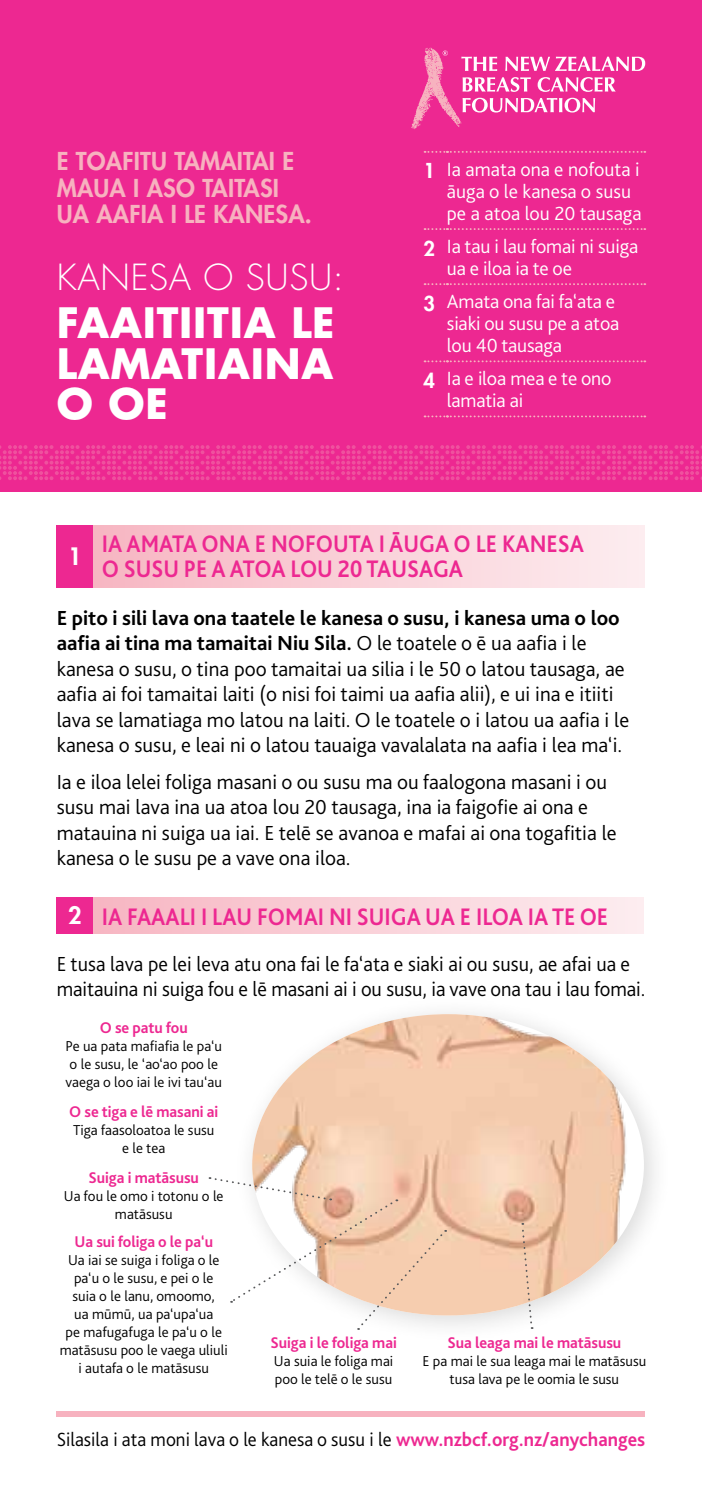
<style>
.page{position:relative;width:702px;height:1489px;background:#fff}
.page>*{position:absolute;margin:0;border:0;box-sizing:border-box;transform-origin:0 0}
.t1{font:700 40.75px/40.8px "Futura";letter-spacing:.02em;color:#fff;text-align:justify}
.t2{font:300 35px "Futura";letter-spacing:.02em;color:#fff}
.t3{font:700 25px/25px "Bliss Pro";color:#ed2891;scale:.9 1}
.t4{font:800 24px/26.5px "Futura";letter-spacing:.01em;color:#f7b2bf}
.t5{font:800 23.5px "Futura";color:#fff}
.t6{font:300 21.25px/25.5px "Bliss Pro";color:#000}
.t7{font:300 20px/22px "Bliss Pro";letter-spacing:-.01em;color:#fff}
.t8{font:300 20px "Bliss Pro";color:#000;scale:.96 1}
.t9{font:700 16.25px "Bliss Pro";letter-spacing:-.005em;color:#ed2891}
.t10{font:300 15px/18px "Bliss Pro";color:#000;text-align:center}
.s1{font-family:"Futura";font-weight:800}
.s2{font-weight:700}
.s3{font-family:"Futura";font-weight:800;font-size:23.5px;color:#fff}
.s4{font-weight:700;color:#ed2891}
</style>
<div class="page">
<div style="left:0;top:0;width:702px;height:491px;background:#ed2891"></div>
<div style="left:57px;top:524px;width:588px;height:63px;background:linear-gradient(to right,#f7b2bf,#fdedf0)"></div>
<div style="left:57px;top:1410px;width:588px;height:6px;background:#f7b2bf"></div>
<div style="left:57px;top:524px;width:36px;height:63px;background:#ed2891"></div>
<svg style="left:0;top:445px;width:702px;height:35px"></svg>
<img style="left:252px;top:1014px;width:381px;height:301px">
<svg style="left:520px;top:1222px;width:13px;height:106px"></svg>
<svg style="left:209px;top:1176px;width:237px;height:153px"></svg>
<svg style="left:424px;top:151px;width:221px;height:2px"></svg>
<svg style="left:424px;top:228px;width:221px;height:2px"></svg>
<svg style="left:424px;top:283px;width:221px;height:2px"></svg>
<svg style="left:424px;top:360px;width:221px;height:2px"></svg>
<svg style="left:424px;top:415px;width:221px;height:2px"></svg>
<svg style="left:411px;top:47px;width:234px;height:83px"></svg>
<div style="left:57px;top:897px;width:587px;height:36px;background:linear-gradient(to right,#f7b2bf,#fdedf0)"></div>
<div style="left:57px;top:897px;width:36px;height:36px;background:#ed2891"></div>
<p class="t4" style="left:57px;top:147px;width:256px">E TOAFITU TAMAITAI E<br>MAUA I ASO TAITASI<br>UA AAFIA I LE KANESA.</p>
<h2 class="t2" style="left:57px;top:255px;width:288px">KANESA O SUSU:</h2>
<h1 class="t1" style="left:57px;top:301px;width:279px">FAAITIITIA LE LAMATIAINA O OE</h1>
<p class="t7" style="left:447px;top:158px;width:196px;text-indent:-23px"><span class="s1">1</span> Ia amata ona e nofouta i āuga o le kanesa o susu pe a atoa lou 20 tausaga</p>
<p class="t7" style="left:447px;top:235px;width:193px;text-indent:-23px"><span class="s1">2</span> Ia tau i lau fomai ni suiga ua e iloa ia te oe</p>
<p class="t7" style="left:447px;top:290px;width:174px;text-indent:-23px"><span class="s1">3</span> Amata ona fai fa‘ata e siaki ou susu pe a atoa lou 40 tausaga</p>
<p class="t7" style="left:447px;top:367px;width:166px;text-indent:-23px"><span class="s1">4</span> Ia e iloa mea e te ono lamatia ai</p>
<p class="t5" style="left:68px;top:541px;width:15px">1</p>
<p class="t3" style="left:102px;top:531px;width:537px">IA AMATA ONA E NOFOUTA I ĀUGA O LE KANESA<br>O SUSU PE A ATOA LOU 20 TAUSAGA</p>
<p class="t6" style="left:57px;top:604px;width:574px"><span class="s2">E pito i sili lava ona taatele le kanesa o susu, i kanesa uma o loo aafia ai tina ma tamaitai Niu Sila.</span> O le toatele o ē ua aafia i le kanesa o susu, o tina poo tamaitai ua silia i le 50 o latou tausaga, ae aafia ai foi tamaitai laiti (o nisi foi taimi ua aafia alii), e ui ina e itiiti lava se lamatiaga mo latou na laiti. O le toatele o i latou ua aafia i le kanesa o susu, e leai ni o latou tauaiga vavalalata na aafia i lea ma‘i.</p>
<p class="t6" style="left:57px;top:768px;width:561px">Ia e iloa lelei foliga masani o ou susu ma ou faalogona masani i ou susu mai lava ina ua atoa lou 20 tausaga, ina ia faigofie ai ona e matauina ni suiga ua iai. E telē se avanoa e mafai ai ona togafitia le kanesa o le susu pe a vave ona iloa.</p>
<p class="t3" style="left:68px;top:903px;width:601px"><span class="s3">2</span> IA FAAALI I LAU FOMAI NI SUIGA UA E ILOA IA TE OE</p>
<p class="t6" style="left:57px;top:950px;width:590px">E tusa lava pe lei leva atu ona fai le fa‘ata e siaki ai ou susu, ae afai ua e maitauina ni suiga fou e lē masani ai i ou susu, ia vave ona tau i lau fomai.</p>
<p class="t9" style="left:100px;top:1017px;width:90px">O se patu fou</p>
<p class="t10" style="left:65px;top:1036px;width:158px;text-align:left">Pe ua pata mafiafia le pa‘u o le susu, le ‘ao‘ao poo le vaega o loo iai le ivi tau‘au</p>
<p class="t9" style="left:69px;top:1101px;width:151px">O se tiga e lē masani ai</p>
<p class="t10" style="left:73px;top:1120px;width:143px">Tiga faasoloatoa le susu e le tea</p>
<p class="t9" style="left:88px;top:1166px;width:112px">Suiga i matāsusu</p>
<p class="t10" style="left:64px;top:1186px;width:161px">Ua fou le omo i totonu o le matāsusu</p>
<p class="t9" style="left:74px;top:1231px;width:140px">Ua sui foliga o le pa‘u</p>
<p class="t10" style="left:60px;top:1250px;width:170px">Ua iai se suiga i foliga o le pa‘u o le susu, e pei o le<br>suia o le lanu, omoomo,<br>ua mūmū, ua pa‘upa‘ua<br>pe mafugafuga le pa‘u o le matāsusu poo le vaega uliuli i autafa o le matāsusu</p>
<p class="t9" style="left:270px;top:1332px;width:128px">Suiga i le foliga mai</p>
<p class="t10" style="left:274px;top:1351px;width:121px;text-align:left">Ua suia le foliga mai poo le telē o le susu</p>
<p class="t9" style="left:447px;top:1332px;width:175px">Sua leaga mai le matāsusu</p>
<p class="t10" style="left:422px;top:1351px;width:225px">E pa mai le sua leaga mai le matāsusu tusa lava pe le oomia le susu</p>
<p class="t8" style="left:57px;top:1427px;width:614px">Silasila i ata moni lava o le kanesa o susu i le <span class="s4">www.nzbcf.org.nz/anychanges</span></p>
</div>
